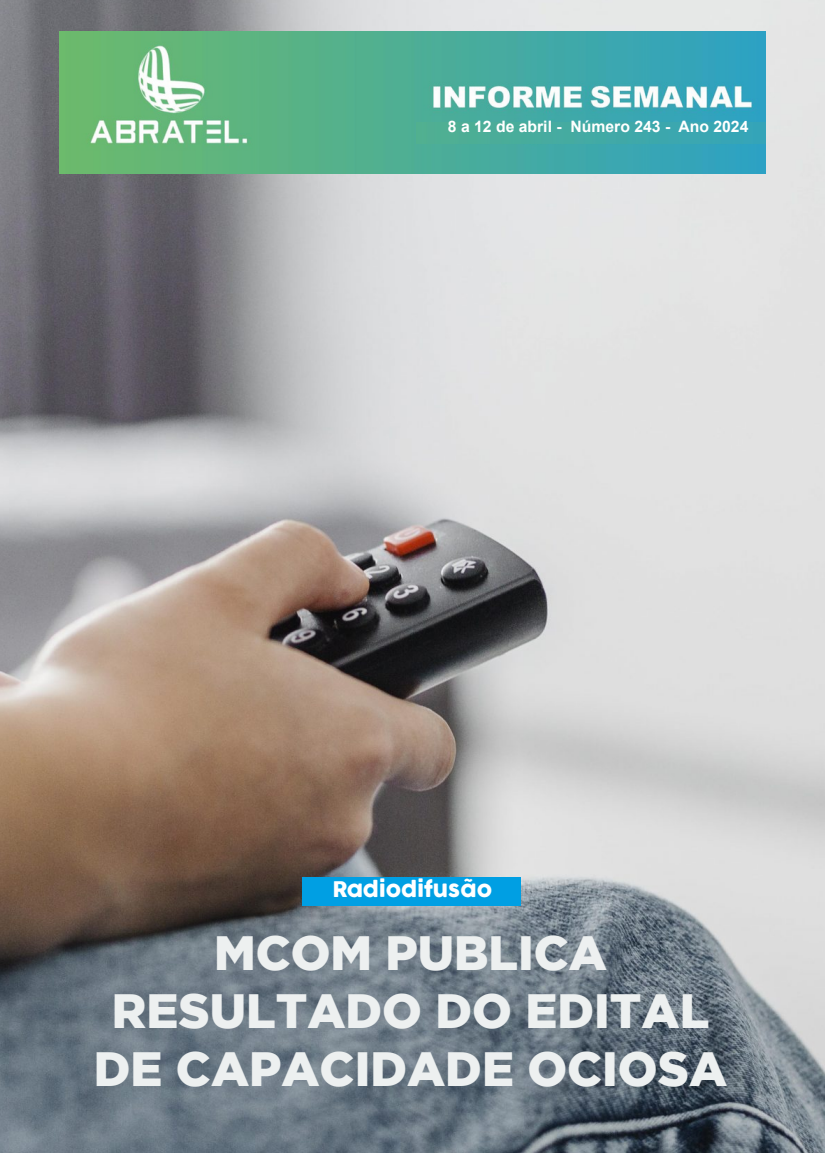
<style>
.page{position:relative;width:825px;height:1153px;background:#fff}
.page>*{position:absolute;margin:0;border:0;box-sizing:border-box;transform-origin:0 0}
.t1{font:900 48px/57.6px "Gotham";color:#edf0f0;text-align:center}
.t2{font:21px "Cocogoose";color:#fff}
.t3{font:700 15.75px "Arial";color:#fff}
</style>
<div class="page">
<img style="left:0;top:0;width:825px;height:1152px">
<img style="left:60px;top:32px;width:705px;height:141px">
<img style="left:416px;top:122px;width:349px;height:21px">
<div style="left:302px;top:876px;width:219px;height:29px;background:#009fe3"></div>
<p class="t3" style="left:448px;top:116px;width:302px">8 a 12 de abril - Número 243 - Ano 2024</p>
<p class="t3" style="left:438px;top:116px;width:54px">26 30</p>
<p class="t3" style="left:518px;top:116px;width:158px">junho - Número 210 -</p>
<p class="t3" style="left:740px;top:116px;width:10px">3</p>
<h2 class="t2" style="left:333px;top:874px;width:161px">Radiodifusão</h2>
<h1 class="t1" style="left:94px;top:923px;width:635px">MCOM PUBLICA<br>RESULTADO DO EDITAL<br>DE CAPACIDADE OCIOSA</h1>
</div>
